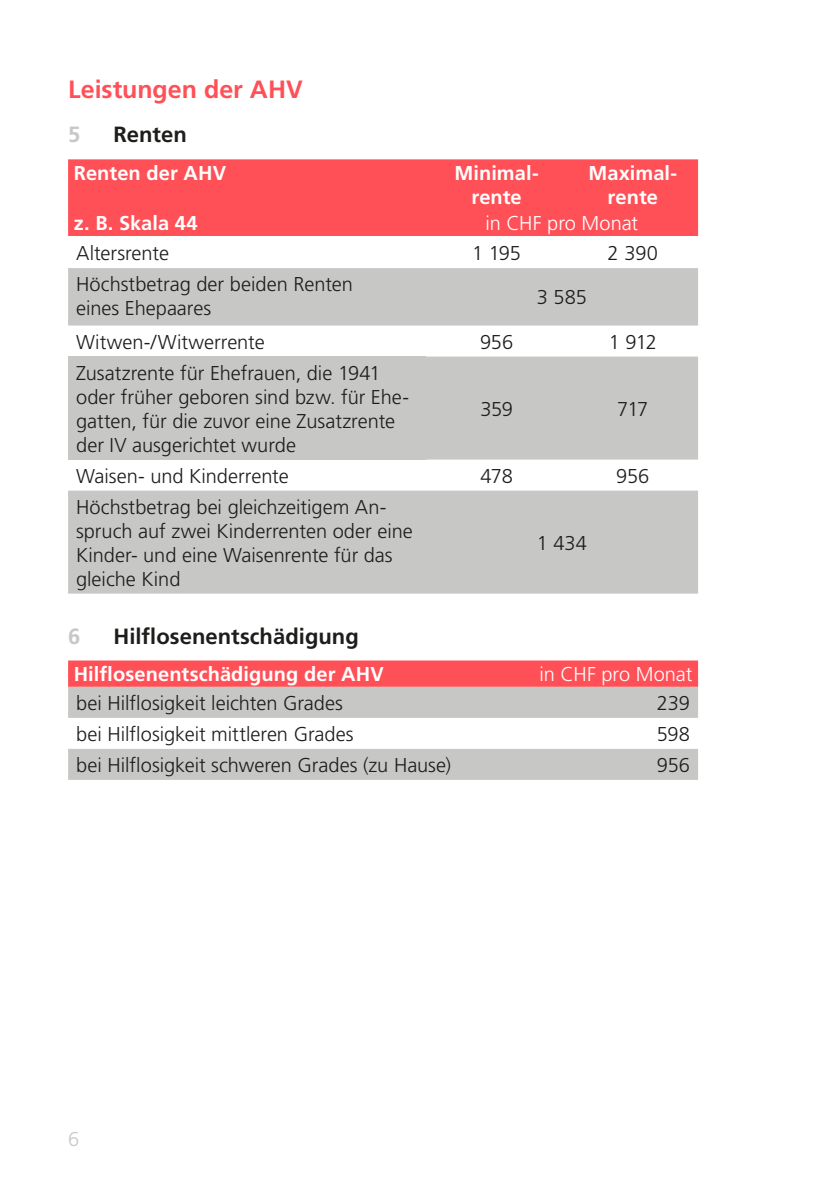
<style>
.page{position:relative;width:840px;height:1191px;background:#fff}
.page>*{position:absolute;margin:0;border:0;box-sizing:border-box;transform-origin:0 0}
.Texttitel{font:700 25px "Frutiger LT Std";color:#ff5057}
.t1{font:700 22px "Frutiger LT Std";color:#1d1d1b}
.t2{font:700 22px "Frutiger LT Std";color:#c7c7c6}
.Grundtext{font:300 20px/24px "Frutiger LT Std";color:#1d1d1b}
.Tabellen_Text_Weiss{font:700 20px/24px "Frutiger LT Std";letter-spacing:.005em;color:#fff;text-align:center}
.Tabellen_Text_Weiss-2{font:300 20px "Frutiger LT Std";letter-spacing:-.005em;color:#fff}
.t3{font:300 20px "Frutiger LT Std";color:#c7c7c6}
</style>
<div class="page">
<div style="left:68px;top:159px;width:629px;height:77px;background:#ff5057"></div>
<svg style="left:68px;top:268px;width:629px;height:325px;fill:#c7c7c6"></svg>
<div style="left:68px;top:356px;width:357px;height:103px;background:#c7c7c6"></div>
<svg style="left:68px;top:660px;width:629px;height:27px;background:#fe545b"></svg>
<svg style="left:68px;top:687px;width:629px;height:93px;fill:#c7c7c6"></svg>
<p class="Texttitel" style="left:68px;top:75px;width:236px">Leistungen der AHV</p>
<p class="t2" style="left:68px;top:122px;width:14px">5</p>
<p class="t1" style="left:113px;top:122px;width:75px">Renten</p>
<p class="Tabellen_Text_Weiss" style="left:74px;top:161px;width:154px">Renten der AHV</p>
<p class="Tabellen_Text_Weiss" style="left:454px;top:161px;width:86px">Minimal&shy;rente</p>
<p class="Tabellen_Text_Weiss" style="left:588px;top:161px;width:90px">Maximal&shy;rente</p>
<p class="Tabellen_Text_Weiss" style="left:74px;top:211px;width:125px">z. B. Skala 44</p>
<p class="Tabellen_Text_Weiss-2" style="left:485px;top:212px;width:154px">in CHF pro Monat</p>
<p class="Grundtext" style="left:76px;top:241px;width:94px">Altersrente</p>
<p class="Grundtext" style="left:472px;top:241px;width:50px">1 195</p>
<p class="Grundtext" style="left:607px;top:241px;width:52px">2 390</p>
<p class="Grundtext" style="left:76px;top:272px;width:278px">Höchstbetrag der beiden Renten eines Ehepaares</p>
<p class="Grundtext" style="left:536px;top:286px;width:51px">3 585</p>
<p class="Grundtext" style="left:76px;top:330px;width:190px">Witwen-/Witwerrente</p>
<p class="Grundtext" style="left:479px;top:330px;width:35px">956</p>
<p class="Grundtext" style="left:608px;top:330px;width:49px">1 912</p>
<p class="Grundtext" style="left:76px;top:361px;width:334px">Zusatzrente für Ehefrauen, die 1941 oder früher geboren sind bzw. für Ehe&shy;gatten, für die zuvor eine Zusatzrente der IV ausgerichtet wurde</p>
<p class="Grundtext" style="left:480px;top:397px;width:34px">359</p>
<p class="Grundtext" style="left:617px;top:397px;width:33px">717</p>
<p class="Grundtext" style="left:76px;top:464px;width:214px">Waisen- und Kinderrente</p>
<p class="Grundtext" style="left:480px;top:464px;width:34px">478</p>
<p class="Grundtext" style="left:616px;top:464px;width:35px">956</p>
<p class="Grundtext" style="left:76px;top:495px;width:338px">Höchstbetrag bei gleichzeitigem An&shy;spruch auf zwei Kinderrenten oder eine<br>Kinder- und eine Waisenrente für das gleiche Kind</p>
<p class="Grundtext" style="left:536px;top:531px;width:52px">1 434</p>
<p class="t2" style="left:68px;top:623px;width:14px">6</p>
<p class="t1" style="left:113px;top:623px;width:247px">Hilflosenentschädigung</p>
<p class="Tabellen_Text_Weiss" style="left:74px;top:662px;width:311px">Hilflosenentschädigung der AHV</p>
<p class="Tabellen_Text_Weiss-2" style="left:539px;top:663px;width:154px">in CHF pro Monat</p>
<p class="Grundtext" style="left:76px;top:691px;width:268px">bei Hilflosigkeit leichten Grades</p>
<p class="Grundtext" style="left:656px;top:691px;width:35px">239</p>
<p class="Grundtext" style="left:76px;top:722px;width:279px">bei Hilflosigkeit mittleren Grades</p>
<p class="Grundtext" style="left:656px;top:722px;width:35px">598</p>
<p class="Grundtext" style="left:76px;top:753px;width:376px">bei Hilflosigkeit schweren Grades (zu Hause)</p>
<p class="Grundtext" style="left:656px;top:753px;width:35px">956</p>
<p class="t3" style="left:68px;top:1127px;width:13px">6</p>
</div>
